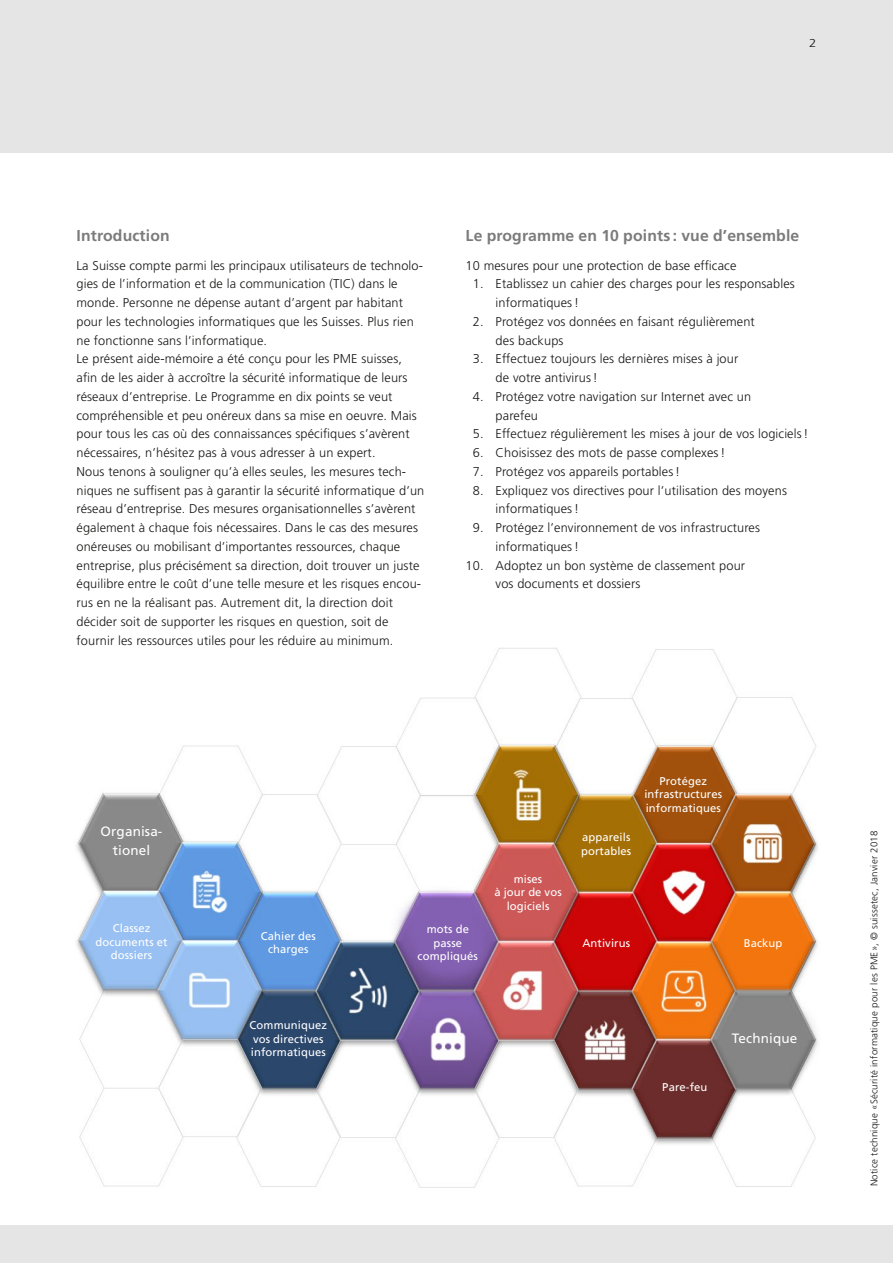
<style>
.page{position:relative;width:893px;height:1263px;background:#e5e5e5}
.page>*{position:absolute;margin:0;border:0;box-sizing:border-box;transform-origin:0 0}
.t1{font:700 15.75px "Frutiger LT Std";letter-spacing:.01em;color:#7a7b7a}
.t2{font:13.5px/18.8px "Frutiger LT Std";letter-spacing:.01em;color:#fff;text-align:center}
.t3{font:300 12.75px/18.8px "Frutiger LT Std";letter-spacing:.01em;color:#181716}
.t4{font:300 11.55px "Frutiger LT Std";color:#181716;scale:1.14 1}
.t5{font:11.25px/13.5px "Frutiger LT Std";letter-spacing:.01em;color:#fff;text-align:center}
.t6{font:300 9.75px "Frutiger LT Std";letter-spacing:.02em;color:#181716}
</style>
<div class="page">
<div style="left:0;top:153px;width:893px;height:1072px;background:#fff"></div>
<img style="left:76px;top:648px;width:742px;height:540px">
<p class="t4" style="left:809px;top:36px;width:8px">2</p>
<p class="t1" style="left:77px;top:227px;width:95px">Introduction</p>
<p class="t3" style="left:77px;top:256px;width:349px">La Suisse compte parmi les principaux utilisateurs de technolo&shy;gies de l’information et de la communication (TIC) dans le monde. Personne ne dépense autant d’argent par habitant pour les technologies informatiques que les Suisses. Plus rien ne fonctionne sans l’informatique.<br>Le présent aide-mémoire a été conçu pour les PME suisses, afin de les aider à accroître la sécurité informatique de leurs réseaux d’entreprise. Le Programme en dix points se veut compréhensible et peu onéreux dans sa mise en oeuvre. Mais pour tous les cas où des connaissances spécifiques s’avèrent nécessaires, n’hésitez pas à vous adresser à un expert.<br>Nous tenons à souligner qu’à elles seules, les mesures tech&shy;niques ne suffisent pas à garantir la sécurité informatique d’un réseau d’entreprise. Des mesures organisationnelles s’avèrent également à chaque fois nécessaires. Dans le cas des mesures onéreuses ou mobilisant d’importantes ressources, chaque entreprise, plus précisément sa direction, doit trouver un juste équilibre entre le coût d’une telle mesure et les risques encou&shy;rus en ne la réalisant pas. Autrement dit, la direction doit décider soit de supporter les risques en question, soit de fournir les ressources utiles pour les réduire au minimum.</p>
<p class="t1" style="left:466px;top:227px;width:335px">Le programme en 10 points : vue d’ensemble</p>
<p class="t3" style="left:466px;top:256px;width:272px">10 mesures pour une protection de base efficace</p>
<p class="t3" style="left:496px;top:275px;width:301px;text-indent:-23px">1. Etablissez un cahier des charges pour les responsables informatiques!</p>
<p class="t3" style="left:496px;top:312px;width:261px;text-indent:-23px">2. Protégez vos données en faisant régulièrement des backups</p>
<p class="t3" style="left:496px;top:350px;width:244px;text-indent:-23px">3. Effectuez toujours les dernières mises à jour de votre antivirus!</p>
<p class="t3" style="left:496px;top:387px;width:257px;text-indent:-23px">4. Protégez votre navigation sur Internet avec un parefeu</p>
<p class="t3" style="left:473px;top:425px;width:337px">5. Effectuez régulièrement les mises à jour de vos logiciels!</p>
<p class="t3" style="left:473px;top:444px;width:254px">6. Choisissez des mots de passe complexes!</p>
<p class="t3" style="left:473px;top:462px;width:209px">7. Protégez vos appareils portables!</p>
<p class="t3" style="left:496px;top:481px;width:293px;text-indent:-23px">8. Expliquez vos directives pour l’utilisation des moyens informatiques!</p>
<p class="t3" style="left:496px;top:519px;width:266px;text-indent:-23px">9. Protégez l’environnement de vos infrastructures informatiques!</p>
<p class="t3" style="left:496px;top:556px;width:251px;text-indent:-30px">10. Adoptez un bon système de classement pour vos documents et dossiers</p>
<p class="t2" style="left:101px;top:822px;width:63px">Organisa&shy;tionel</p>
<p class="t5" style="left:494px;top:872px;width:69px">mises<br>à jour de vos logiciels</p>
<p class="t5" style="left:581px;top:831px;width:52px;text-align:left">appareils portables</p>
<p class="t5" style="left:644px;top:774px;width:79px">Protégez infrastructures informatiques</p>
<p class="t5" style="left:95px;top:922px;width:74px">Classez documents et dossiers</p>
<p class="t5" style="left:261px;top:929px;width:57px">Cahier des charges</p>
<p class="t5" style="left:418px;top:922px;width:62px">mots de passe compliqués</p>
<p class="t5" style="left:250px;top:1019px;width:79px;text-align:left">Communiquez vos directives informatiques</p>
<p class="t5" style="left:582px;top:936px;width:49px">Antivirus</p>
<p class="t5" style="left:744px;top:936px;width:40px">Backup</p>
<p class="t5" style="left:662px;top:1081px;width:47px">Pare-feu</p>
<p class="t2" style="left:732px;top:1029px;width:67px">Technique</p>
<p class="t6" style="left:869px;top:1186px;width:357px;rotate:-90deg">Notice technique «Sécurité informatique pour les PME», © suissetec, Janvier 2018</p>
</div>
